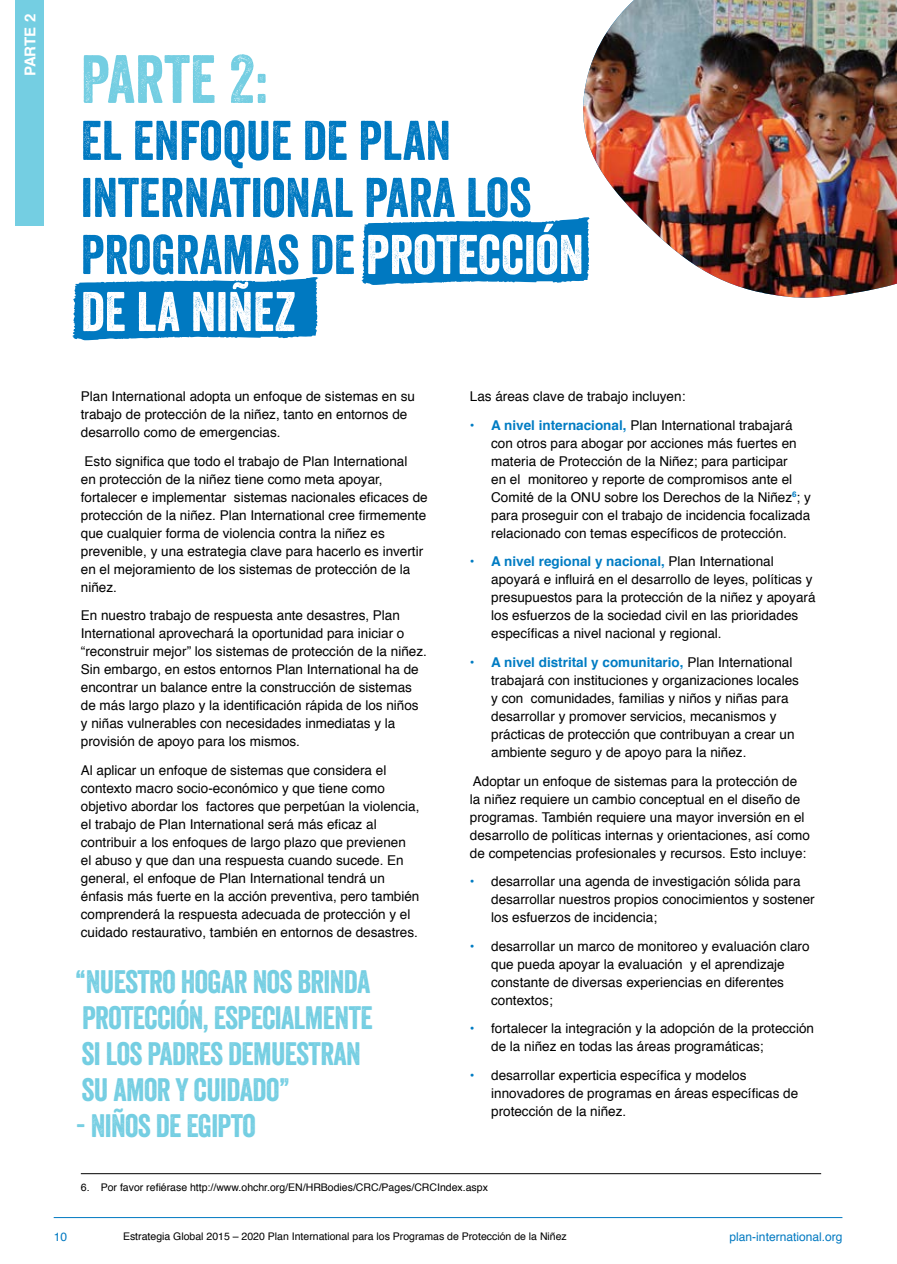
<style>
.page{position:relative;width:897px;height:1264px;background:#fff}
.page>*{position:absolute;margin:0;border:0;box-sizing:border-box;transform-origin:0 0}
.t1{font:66px "Veneer";color:#74cee2}
.t2{font:54px/57px "Veneer";color:#0079c1}
.t3{font:31.5px/36px "Veneer";letter-spacing:-.02em;color:#74cee2}
.t4{font:700 15px "Helvetica";color:#fff}
.t5{font:13.5px/18px "Helvetica";color:#000}
.t6{font:12px "Helvetica";color:#0079c1}
.t7{font:10.5px "Helvetica";color:#000}
.s1{color:#fff}
.s2{font-weight:700;color:#007cc3}
</style>
<div class="page">
<hr style="left:54px;top:1217px;width:788px;height:1px;background:#0079c1">
<div style="left:16px;top:0;width:28px;height:226px;background:#74cee2"></div>
<svg style="left:72px;top:277px;width:246px;height:63px;background:#1c88c8"></svg>
<svg style="left:361px;top:219px;width:217px;height:66px;background:#1785c6"></svg>
<hr style="left:81px;top:1173px;width:740px;height:1px;background:#000">
<img style="left:578px;top:0;width:318px;height:298px">
<p class="t4" style="left:18px;top:76px;width:64px;rotate:-90deg">Parte 2</p>
<h1 class="t1" style="left:81px;top:39px;width:188px">PARTE 2:</h1>
<h2 class="t2" style="left:81px;top:112px;width:504px">EL ENFOQUE DE PLAN<br>INTERNATIONAL PARA LOS<br>PROGRAMAS DE <span class="s1">PROTECCIÓN<br>DE LA NIÑEZ</span></h2>
<p class="t5" style="left:81px;top:388px;width:335px">Plan International adopta un enfoque de sistemas en su trabajo de protección de la niñez, tanto en entornos de desarrollo como de emergencias.</p>
<p class="t5" style="left:81px;top:452px;width:348px">Esto significa que todo el trabajo de Plan International<br>en protección de la niñez tiene como meta apoyar, fortalecer e implementar sistemas nacionales eficaces de protección de la niñez. Plan International cree firmemente que cualquier forma de violencia contra la niñez es prevenible, y una estrategia clave para hacerlo es invertir en el mejoramiento de los sistemas de protección de la niñez.</p>
<p class="t5" style="left:81px;top:607px;width:347px">En nuestro trabajo de respuesta ante desastres, Plan International aprovechará la oportunidad para iniciar o “reconstruir mejor” los sistemas de protección de la niñez.<br>Sin embargo, en estos entornos Plan International ha de encontrar un balance entre la construcción de sistemas de más largo plazo y la identificación rápida de los niños y niñas vulnerables con necesidades inmediatas y la provisión de apoyo para los mismos.</p>
<p class="t5" style="left:81px;top:761px;width:340px">Al aplicar un enfoque de sistemas que considera el contexto macro socio-económico y que tiene como objetivo abordar los factores que perpetúan la violencia, el trabajo de Plan International será más eficaz al contribuir a los enfoques de largo plazo que previenen el abuso y que dan una respuesta cuando sucede. En general, el enfoque de Plan International tendrá un énfasis más fuerte en la acción preventiva, pero también comprenderá la respuesta adecuada de protección y el cuidado restaurativo, también en entornos de desastres.</p>
<h3 class="t3" style="left:75px;top:963px;width:299px">“NUESTRO HOGAR NOS BRINDA<br>PROTECCIÓN, ESPECIALMENTE<br>SI LOS PADRES DEMUESTRAN<br>SU AMOR Y CUIDADO”</h3>
<h3 class="t3" style="left:76px;top:1107px;width:182px">- NIÑOS DE EGIPTO</h3>
<p class="t5" style="left:470px;top:388px;width:217px">Las áreas clave de trabajo incluyen:</p>
<p class="t5" style="left:491px;top:416px;width:321px;text-indent:-21px"><span class="s2">• A nivel internacional,</span> Plan International trabajará con otros para abogar por acciones más fuertes en materia de Protección de la Niñez; para participar<br>en el monitoreo y reporte de compromisos ante el Comité de la ONU sobre los Derechos de la Niñez<sup>6</sup>; y para proseguir con el trabajo de incidencia focalizada relacionado con temas específicos de protección.</p>
<p class="t5" style="left:491px;top:553px;width:326px;text-indent:-21px"><span class="s2">• A nivel regional y nacional,</span> Plan International apoyará e influirá en el desarrollo de leyes, políticas y presupuestos para la protección de la niñez y apoyará los esfuerzos de la sociedad civil en las prioridades específicas a nivel nacional y regional.</p>
<p class="t5" style="left:491px;top:653px;width:309px;text-indent:-21px"><span class="s2">• A nivel distrital y comunitario,</span> Plan International trabajará con instituciones y organizaciones locales y con comunidades, familias y niños y niñas para desarrollar y promover servicios, mecanismos y prácticas de protección que contribuyan a crear un ambiente seguro y de apoyo para la niñez.</p>
<p class="t5" style="left:470px;top:772px;width:341px">Adoptar un enfoque de sistemas para la protección de<br>la niñez requiere un cambio conceptual en el diseño de programas. También requiere una mayor inversión en el desarrollo de políticas internas y orientaciones, así como de competencias profesionales y recursos. Esto incluye:</p>
<p class="t5" style="left:491px;top:872px;width:325px;text-indent:-21px"><span class="s2">•</span> desarrollar una agenda de investigación sólida para desarrollar nuestros propios conocimientos y sostener los esfuerzos de incidencia;</p>
<p class="t5" style="left:491px;top:937px;width:320px;text-indent:-21px"><span class="s2">•</span> desarrollar un marco de monitoreo y evaluación claro que pueda apoyar la evaluación y el aprendizaje constante de diversas experiencias en diferentes contextos;</p>
<p class="t5" style="left:491px;top:1019px;width:324px;text-indent:-21px"><span class="s2">•</span> fortalecer la integración y la adopción de la protección de la niñez en todas las áreas programáticas;</p>
<p class="t5" style="left:491px;top:1066px;width:308px;text-indent:-21px"><span class="s2">•</span> desarrollar experticia específica y modelos innovadores de programas en áreas específicas de protección de la niñez.</p>
<p class="t7" style="left:81px;top:1179px;width:408px">6. Por favor refiérase http://www.ohchr.org/EN/HRBodies/CRC/Pages/CRCIndex.aspx</p>
<p class="t6" style="left:54px;top:1227px;width:15px">10</p>
<p class="t7" style="left:123px;top:1227px;width:445px">Estrategia Global 2015 – 2020 Plan International para los Programas de Protección de la Niñez</p>
<p class="t6" style="left:729px;top:1227px;width:114px">plan-international.org</p>
</div>
